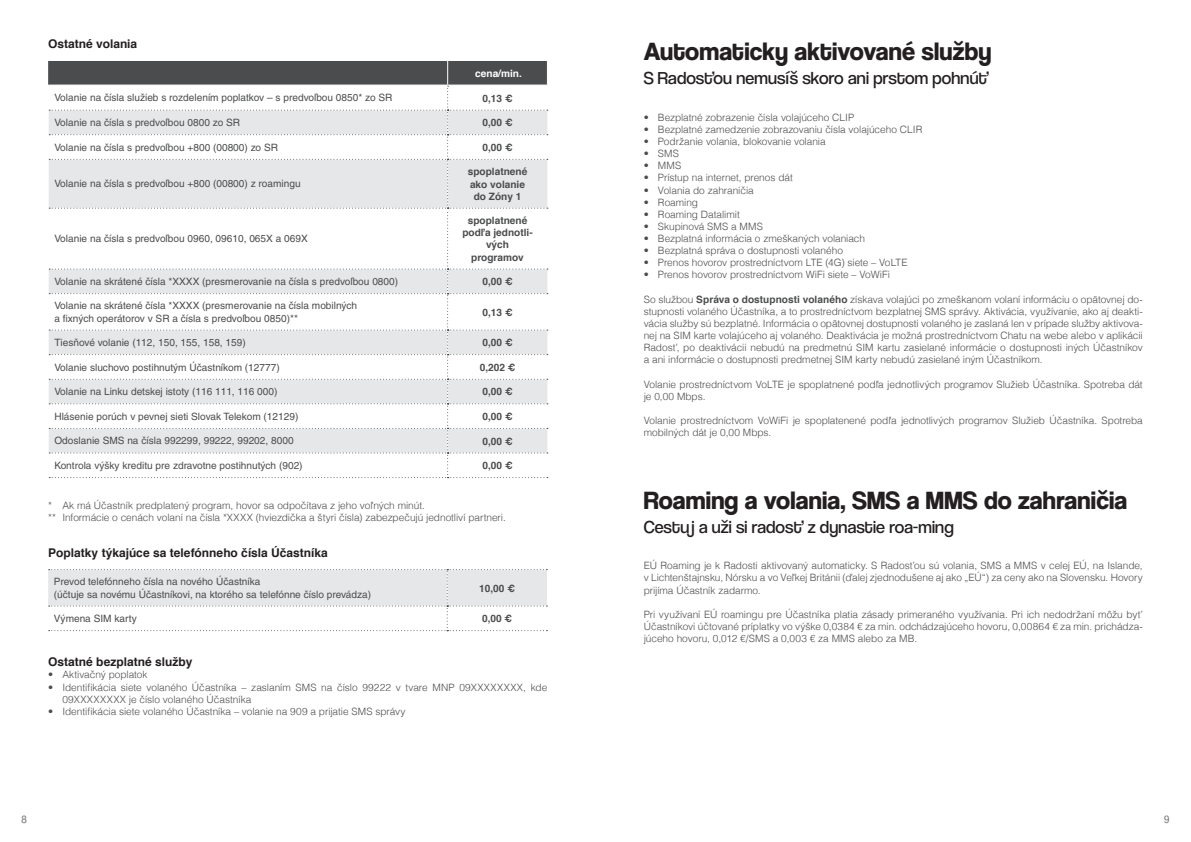
<style>
.page{position:relative;width:1191px;height:842px;background:#fff}
.page>*{position:absolute;margin:0;border:0;box-sizing:border-box;transform-origin:0 0}
.t1{font:700 26px "Coolvetica Rg";letter-spacing:.005em;color:#231f20}
.t2{font:18px "Coolvetica Bk";letter-spacing:.005em;color:#231f20}
.t3{font:700 12px "Helvetica";color:#231f20}
.t4{font:11px "Coolvetica Bk";color:#808285}
.t5{font:300 10.1px/12.1px "Helvetica";letter-spacing:-.005em;color:#4b4c4d}
.t6{font:10.1px/12.1px "Helvetica LT Pro";color:#4b4c4d}
.t7{font:700 10.1px/12.1px "Helvetica";color:#4b4c4d;text-align:center}
.t8{font:700 10.1px "Helvetica";color:#fff}
.s1{font-weight:700}
</style>
<div class="page">
<svg style="left:48px;top:60px;width:500px;height:418px"></svg>
<hr style="left:448px;top:85px;width:100px;height:1px;background:#fff">
<svg style="left:48px;top:569px;width:499px;height:62px"></svg>
<p class="t3" style="left:48px;top:34px;width:91px">Ostatné volania</p>
<p class="t8" style="left:475px;top:65px;width:48px">cena/min.</p>
<p class="t6" style="left:54px;top:92px;width:340px">Volanie na čísla služieb s rozdelením poplatkov – s predvoľbou 0850* zo SR</p>
<p class="t7" style="left:482px;top:92px;width:31px">0,13 €</p>
<p class="t6" style="left:54px;top:116px;width:187px">Volanie na čísla s predvoľbou 0800 zo SR</p>
<p class="t7" style="left:482px;top:117px;width:31px">0,00 €</p>
<p class="t6" style="left:54px;top:141px;width:225px">Volanie na čísla s predvoľbou +800 (00800) zo SR</p>
<p class="t7" style="left:482px;top:141px;width:31px">0,00 €</p>
<p class="t6" style="left:54px;top:178px;width:248px">Volanie na čísla s predvoľbou +800 (00800) z roamingu</p>
<p class="t7" style="left:468px;top:166px;width:61px">spoplatnené ako volanie do Zóny 1</p>
<p class="t6" style="left:54px;top:233px;width:255px">Volanie na čísla s predvoľbou 0960, 09610, 065X a 069X</p>
<p class="t7" style="left:462px;top:215px;width:72px">spoplatnené podľa jednotli&shy;vých programov</p>
<p class="t6" style="left:54px;top:275px;width:345px">Volanie na skrátené čísla *XXXX (presmerovanie na čísla s predvoľbou 0800)</p>
<p class="t7" style="left:482px;top:276px;width:31px">0,00 €</p>
<p class="t6" style="left:54px;top:300px;width:304px">Volanie na skrátené čísla *XXXX (presmerovanie na čísla mobilných a fixných operátorov v SR a čísla s predvoľbou 0850)**</p>
<p class="t7" style="left:482px;top:306px;width:31px">0,13 €</p>
<p class="t6" style="left:54px;top:336px;width:193px">Tiesňové volanie (112, 150, 155, 158, 159)</p>
<p class="t7" style="left:482px;top:337px;width:31px">0,00 €</p>
<p class="t6" style="left:54px;top:361px;width:227px">Volanie sluchovo postihnutým Účastníkom (12777)</p>
<p class="t7" style="left:480px;top:361px;width:37px">0,202 €</p>
<p class="t6" style="left:54px;top:386px;width:224px">Volanie na Linku detskej istoty (116 111, 116 000)</p>
<p class="t7" style="left:482px;top:386px;width:31px">0,00 €</p>
<p class="t6" style="left:54px;top:410px;width:245px">Hlásenie porúch v pevnej sieti Slovak Telekom (12129)</p>
<p class="t7" style="left:482px;top:410px;width:31px">0,00 €</p>
<p class="t6" style="left:54px;top:435px;width:241px">Odoslanie SMS na čísla 992299, 99222, 99202, 8000</p>
<p class="t7" style="left:482px;top:435px;width:31px">0,00 €</p>
<p class="t6" style="left:54px;top:459px;width:250px">Kontrola výšky kreditu pre zdravotne postihnutých (902)</p>
<p class="t7" style="left:482px;top:460px;width:31px">0,00 €</p>
<p class="t5" style="left:48px;top:498px;width:459px">* Ak má Účastník predplatený program, hovor sa odpočítava z jeho voľných minút.<br>** Informácie o cenách volaní na čísla *XXXX (hviezdička a štyri čísla) zabezpečujú jednotliví partneri.</p>
<p class="t3" style="left:48px;top:543px;width:281px">Poplatky týkajúce sa telefónneho čísla Účastníka</p>
<p class="t6" style="left:54px;top:576px;width:319px">Prevod telefónneho čísla na nového Účastníka<br>(účtuje sa novému Účastníkovi, na ktorého sa telefónne číslo prevádza)</p>
<p class="t7" style="left:479px;top:582px;width:37px">10,00 €</p>
<p class="t6" style="left:54px;top:612px;width:84px">Výmena SIM karty</p>
<p class="t7" style="left:482px;top:613px;width:31px">0,00 €</p>
<p class="t3" style="left:48px;top:652px;width:146px">Ostatné bezplatné služby</p>
<p class="t5" style="left:48px;top:668px;width:101px">• Aktivačný poplatok</p>
<p class="t5" style="left:62px;top:680px;width:486px;text-indent:-14px">• Identifikácia siete volaného Účastníka – zaslaním SMS na číslo 99222 v tvare MNP 09XXXXXXXX, kde<br>09XXXXXXXX je číslo volaného Účastníka</p>
<p class="t5" style="left:48px;top:704px;width:359px">• Identifikácia siete volaného Účastníka – volanie na 909 a prijatie SMS správy</p>
<h1 class="t1" style="left:643px;top:36px;width:349px">Automaticky aktivované služby</h1>
<h2 class="t2" style="left:643px;top:68px;width:346px">S Radosťou nemusíš skoro ani prstom pohnúť</h2>
<p class="t5" style="left:643px;top:110px;width:212px">• Bezplatné zobrazenie čísla volajúceho CLIP</p>
<p class="t5" style="left:643px;top:123px;width:280px">• Bezplatné zamedzenie zobrazovaniu čísla volajúceho CLIR</p>
<p class="t5" style="left:643px;top:135px;width:183px">• Podržanie volania, blokovanie volania</p>
<p class="t5" style="left:643px;top:147px;width:37px">• SMS</p>
<p class="t5" style="left:643px;top:159px;width:39px">• MMS</p>
<p class="t5" style="left:643px;top:171px;width:151px">• Prístup na internet, prenos dát</p>
<p class="t5" style="left:643px;top:183px;width:112px">• Volania do zahraničia</p>
<p class="t5" style="left:643px;top:195px;width:56px">• Roaming</p>
<p class="t5" style="left:643px;top:207px;width:98px">• Roaming Datalimit</p>
<p class="t5" style="left:643px;top:220px;width:121px">• Skupinová SMS a MMS</p>
<p class="t5" style="left:643px;top:232px;width:223px">• Bezplatná informácia o zmeškaných volaniach</p>
<p class="t5" style="left:643px;top:244px;width:201px">• Bezplatná správa o dostupnosti volaného</p>
<p class="t5" style="left:643px;top:256px;width:265px">• Prenos hovorov prostredníctvom LTE (4G) siete – VoLTE</p>
<p class="t5" style="left:643px;top:268px;width:248px">• Prenos hovorov prostredníctvom WiFi siete – VoWiFi</p>
<p class="t5" style="left:643px;top:292px;width:500px;text-align:justify">So službou <span class="s1">Správa o dostupnosti volaného</span> získava volajúci po zmeškanom volaní informáciu o opätovnej do&shy;stupnosti volaného Účastníka, a to prostredníctvom bezplatnej SMS správy. Aktivácia, využívanie, ako aj deakti&shy;vácia služby sú bezplatné. Informácia o opätovnej dostupnosti volaného je zaslaná len v prípade služby aktivova&shy;nej na SIM karte volajúceho aj volaného. Deaktivácia je možná prostredníctvom Chatu na webe alebo v aplikácii Radosť, po deaktivácii nebudú na predmetnú SIM kartu zasielané informácie o dostupnosti iných Účastníkov a ani informácie o dostupnosti predmetnej SIM karty nebudú zasielané iným Účastníkom.</p>
<p class="t5" style="left:643px;top:377px;width:500px">Volanie prostredníctvom VoLTE je spoplatnené podľa jednotlivých programov Služieb Účastníka. Spotreba dát je 0,00 Mbps.</p>
<p class="t5" style="left:643px;top:413px;width:500px">Volanie prostredníctvom VoWiFi je spoplatenené podľa jednotlivých programov Služieb Účastníka. Spotreba mobilných dát je 0,00 Mbps.</p>
<h1 class="t1" style="left:643px;top:485px;width:485px">Roaming a volania, SMS a MMS do zahraničia</h1>
<h2 class="t2" style="left:643px;top:516px;width:311px">Cestuj a uži si radosť z dynastie roa-ming</h2>
<p class="t5" style="left:643px;top:559px;width:500px;text-align:justify">EÚ Roaming je k Radosti aktivovaný automaticky. S Radosťou sú volania, SMS a MMS v celej EÚ, na Islande, v Lichtenštajnsku, Nórsku a vo Veľkej Británii (ďalej zjednodušene aj ako „EÚ“) za ceny ako na Slovensku. Hovory prijíma Účastník zadarmo.</p>
<p class="t5" style="left:643px;top:607px;width:500px;text-align:justify">Pri využívaní EÚ roamingu pre Účastníka platia zásady primeraného využívania. Pri ich nedodržaní môžu byť Účastníkovi účtované príplatky vo výške 0,0384 € za min. odchádzajúceho hovoru, 0,00864 € za min. prichádza&shy;júceho hovoru, 0,012 €/SMS a 0,003 € za MMS alebo za MB.</p>
<p class="t4" style="left:21px;top:813px;width:7px">8</p>
<p class="t4" style="left:1164px;top:813px;width:7px">9</p>
</div>
